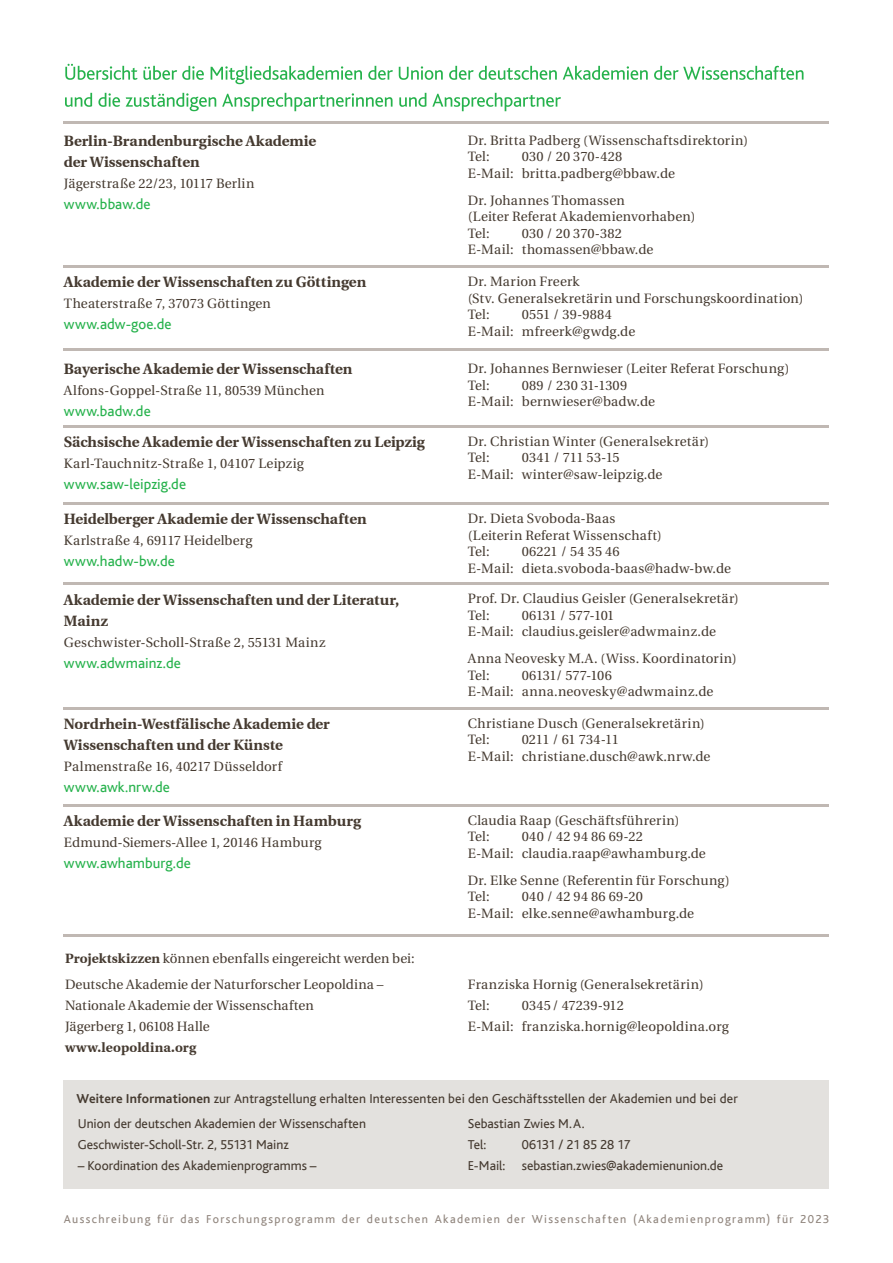
<style>
.page{position:relative;width:893px;height:1263px;background:#fff}
.page>*{position:absolute;margin:0;border:0;box-sizing:border-box;transform-origin:0 0}
.t1{font:700 15px/21px "Utopia";color:#453a30}
.t2{font:15px "Bliss";letter-spacing:.01em;color:#26b24c}
.t3{font:13.5px/16.5px "Utopia";letter-spacing:.015em;color:#453a30}
.t4{font:13.5px/21px "Bliss";color:#453a30}
.t5{font:700 13.5px "Utopia";letter-spacing:.01em;color:#453a30}
.t6{font:12px "Bliss";letter-spacing:.115em;color:#90857d}
.s1{font-weight:700}
.s2{font-family:"Bliss Pro";font-weight:700}
</style>
<div class="page">
<svg style="left:65px;top:93px;width:496px;height:18px"></svg>
<svg style="left:65px;top:64px;width:738px;height:20px"></svg>
<hr style="left:64px;top:266px;width:765px;height:2px;background:#c0b8b3">
<hr style="left:64px;top:122px;width:765px;height:2px;background:#c0b8b3">
<hr style="left:64px;top:349px;width:765px;height:2px;background:#c0b8b3">
<hr style="left:64px;top:425px;width:765px;height:2px;background:#c0b8b3">
<hr style="left:64px;top:502px;width:765px;height:3px;background:#c0b8b3">
<hr style="left:64px;top:583px;width:765px;height:2px;background:#c0b8b3">
<hr style="left:64px;top:707px;width:765px;height:2px;background:#c0b8b3">
<hr style="left:64px;top:804px;width:765px;height:2px;background:#c0b8b3">
<hr style="left:64px;top:935px;width:765px;height:2px;background:#c0b8b3">
<div style="left:64px;top:1080px;width:765px;height:109px;background:#e3e1de"></div>
<p class="t1" style="left:64px;top:130px;width:254px">Berlin-Brandenburgische Akademie der Wissenschaften</p>
<p class="t3" style="left:64px;top:175px;width:192px">Jägerstraße 22/23, 10117 Berlin</p>
<p class="t2" style="left:64px;top:196px;width:88px">www.bbaw.de</p>
<p class="t1" style="left:64px;top:272px;width:304px">Akademie der Wissenschaften zu Göttingen</p>
<p class="t3" style="left:64px;top:296px;width:209px">Theaterstraße 7, 37073 Göttingen</p>
<p class="t2" style="left:64px;top:317px;width:109px">www.adw-goe.de</p>
<p class="t1" style="left:64px;top:359px;width:290px">Bayerische Akademie der Wissenschaften</p>
<p class="t3" style="left:64px;top:383px;width:262px">Alfons-Goppel-Straße 11, 80539 München</p>
<p class="t2" style="left:64px;top:403px;width:89px">www.badw.de</p>
<p class="t1" style="left:64px;top:431px;width:363px">Sächsische Akademie der Wissenschaften zu Leipzig</p>
<p class="t3" style="left:64px;top:455px;width:242px">Karl-Tauchnitz-Straße 1, 04107 Leipzig</p>
<p class="t2" style="left:64px;top:476px;width:124px">www.saw-leipzig.de</p>
<p class="t1" style="left:64px;top:509px;width:304px">Heidelberger Akademie der Wissenschaften</p>
<p class="t3" style="left:64px;top:533px;width:190px">Karlstraße 4, 69117 Heidelberg</p>
<p class="t2" style="left:64px;top:553px;width:113px">www.hadw-bw.de</p>
<p class="t1" style="left:64px;top:589px;width:337px">Akademie der Wissenschaften und der Literatur,<br>Mainz</p>
<p class="t3" style="left:64px;top:634px;width:263px">Geschwister-Scholl-Straße 2, 55131 Mainz</p>
<p class="t2" style="left:64px;top:655px;width:119px">www.adwmainz.de</p>
<p class="t1" style="left:64px;top:713px;width:268px">Nordrhein-Westfälische Akademie der<br>Wissenschaften und der Künste</p>
<p class="t3" style="left:64px;top:758px;width:220px">Palmenstraße 16, 40217 Düsseldorf</p>
<p class="t2" style="left:64px;top:779px;width:108px">www.awk.nrw.de</p>
<p class="t1" style="left:64px;top:810px;width:299px">Akademie der Wissenschaften in Hamburg</p>
<p class="t3" style="left:64px;top:834px;width:259px">Edmund-Siemers-Allee 1, 20146 Hamburg</p>
<p class="t2" style="left:64px;top:855px;width:129px">www.awhamburg.de</p>
<p class="t3" style="left:65px;top:945px;width:351px;line-height:26.2px"><span class="s1">Projektskizzen</span> können ebenfalls eingereicht werden bei:<br>Deutsche Akademie der Naturforscher Leopoldina –</p>
<p class="t3" style="left:65px;top:995px;width:250px;line-height:21px">Nationale Akademie der Wissenschaften<br>Jägerberg 1, 06108 Halle</p>
<p class="t5" style="left:65px;top:1040px;width:133px">www.leopoldina.org</p>
<p class="t3" style="left:468px;top:132px;width:282px">Dr. Britta Padberg (Wissenschaftsdirektorin)<br>Tel:</p>
<p class="t3" style="left:468px;top:149px;width:209px;text-align:center">030 / 20 370-428<br>E-Mail: britta.padberg@bbaw.de</p>
<p class="t3" style="left:468px;top:192px;width:229px">Dr. Johannes Thomassen<br>(Leiter Referat Akademienvorhaben)<br>Tel:</p>
<p class="t3" style="left:468px;top:225px;width:187px;text-indent:54px">030 / 20 370-382<br>E-Mail: thomassen@bbaw.de</p>
<p class="t3" style="left:468px;top:274px;width:337px">Dr. Marion Freerk<br>(Stv. Generalsekretärin und Forschungskoordination)<br>Tel:</p>
<p class="t3" style="left:468px;top:307px;width:169px;text-indent:54px">0551 / 39-9884<br>E-Mail: mfreerk@gwdg.de</p>
<p class="t3" style="left:468px;top:361px;width:323px">Dr. Johannes Bernwieser (Leiter Referat Forschung)<br>Tel:</p>
<p class="t3" style="left:468px;top:377px;width:189px;text-indent:54px">089 / 230 31-1309<br>E-Mail: bernwieser@badw.de</p>
<p class="t3" style="left:468px;top:433px;width:243px">Dr. Christian Winter (Generalsekretär)<br>Tel:</p>
<p class="t3" style="left:468px;top:449px;width:196px;text-indent:54px">0341 / 711 53-15<br>E-Mail: winter@saw-leipzig.de</p>
<p class="t3" style="left:468px;top:510px;width:195px">Dr. Dieta Svoboda-Baas (Leiterin Referat Wissenschaft)<br>Tel:</p>
<p class="t3" style="left:468px;top:543px;width:265px;text-indent:54px">06221 / 54 35 46<br>E-Mail: dieta.svoboda-baas@hadw-bw.de</p>
<p class="t3" style="left:468px;top:591px;width:273px">Prof. Dr. Claudius Geisler (Generalsekretär)<br>Tel:</p>
<p class="t3" style="left:468px;top:607px;width:250px;text-indent:54px">06131 / 577-101<br>E-Mail: claudius.geisler@adwmainz.de</p>
<p class="t3" style="left:468px;top:651px;width:271px">Anna Neovesky M.A. (Wiss. Koordinatorin)<br>Tel:</p>
<p class="t3" style="left:468px;top:667px;width:247px;text-indent:54px">06131/ 577-106<br>E-Mail: anna.neovesky@adwmainz.de</p>
<p class="t3" style="left:468px;top:715px;width:239px">Christiane Dusch (Generalsekretärin)<br>Tel:</p>
<p class="t3" style="left:468px;top:731px;width:244px;text-indent:54px">0211 / 61 734-11<br>E-Mail: christiane.dusch@awk.nrw.de</p>
<p class="t3" style="left:468px;top:812px;width:213px">Claudia Raap (Geschäftsführerin)<br>Tel:</p>
<p class="t3" style="left:468px;top:829px;width:240px;text-indent:54px">040 / 42 94 86 69-22<br>E-Mail: claudia.raap@awhamburg.de</p>
<p class="t3" style="left:468px;top:872px;width:264px">Dr. Elke Senne (Referentin für Forschung)<br>Tel:</p>
<p class="t3" style="left:468px;top:889px;width:228px;text-align:center">040 / 42 94 86 69-20<br>E-Mail: elke.senne@awhamburg.de</p>
<p class="t3" style="left:468px;top:974px;width:237px;line-height:21px">Franziska Hornig (Generalsekretärin)<br>Tel:</p>
<p class="t3" style="left:468px;top:995px;width:263px;line-height:21px;text-indent:54px">0345/ 47239-912<br>E-Mail: franziska.hornig@leopoldina.org</p>
<p class="t4" style="left:77px;top:1085px;width:663px;line-height:25.5px"><span class="s2">Weitere Informationen</span> zur Antragstellung erhalten Interessenten bei den Geschäftsstellen der Akademien und bei der<br>Union der deutschen Akademien der Wissenschaften</p>
<p class="t4" style="left:78px;top:1134px;width:213px">Geschwister-Scholl-Str. 2, 55131 Mainz</p>
<p class="t4" style="left:78px;top:1155px;width:240px">– Koordination des Akademienprogramms –</p>
<p class="t4" style="left:468px;top:1113px;width:118px">Sebastian Zwies M.A.<br>Tel:</p>
<p class="t4" style="left:468px;top:1134px;width:257px;text-indent:54px">06131 / 21 85 28 17<br>E-Mail: sebastian.zwies@akademienunion.de</p>
<p class="t6" style="left:64px;top:1212px;width:767px">Ausschreibung für das Forschungsprogramm der deutschen Akademien der Wissenschaften (Akademienprogramm) für 2023</p>
</div>
